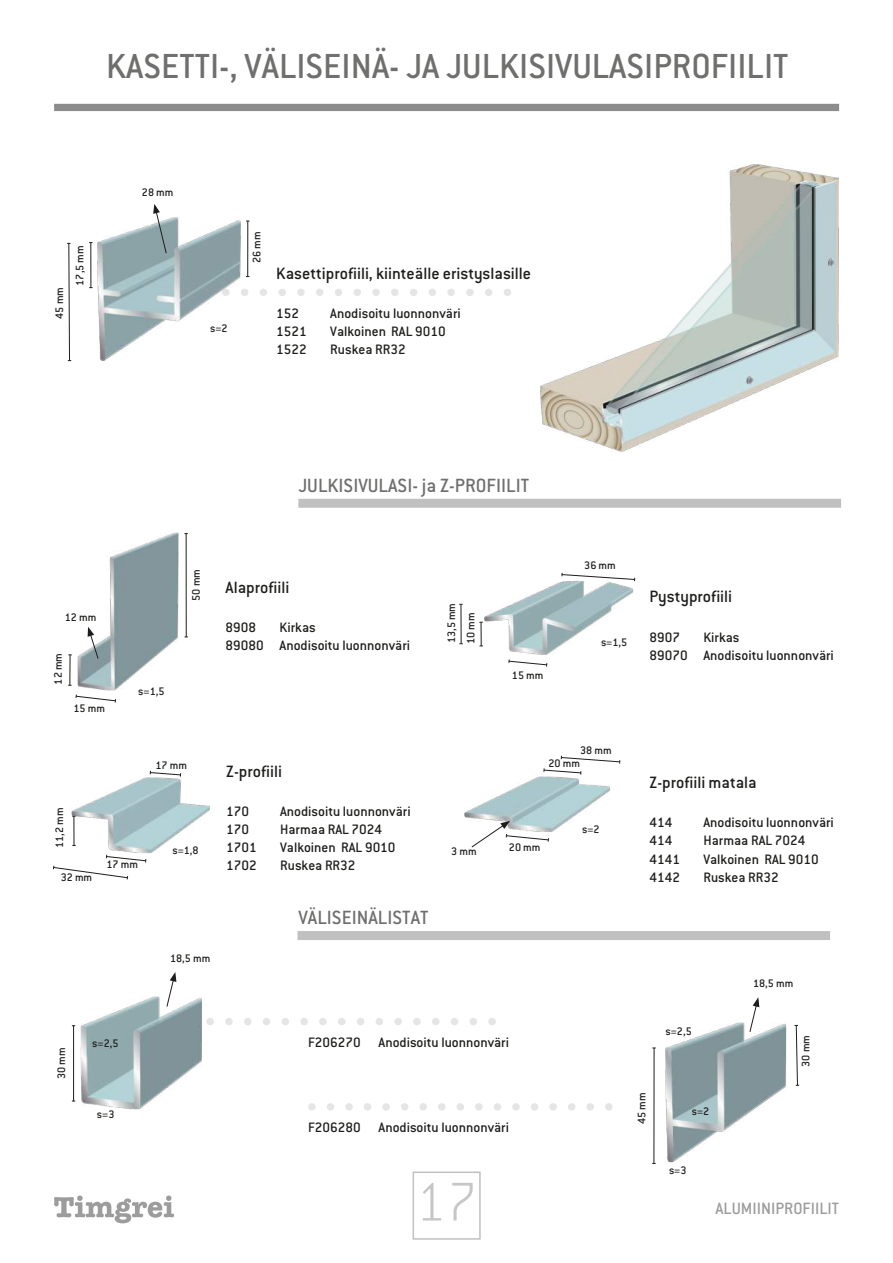
<style>
.page{position:relative;width:893px;height:1263px;background:#fff}
.page>*{position:absolute;margin:0;border:0;box-sizing:border-box;transform-origin:0 0}
.t1{font:200 60px "Conduit ITC";color:#c6c6c6}
.t2{font:500 38.25px "Conduit ITC";color:#6f6f6e}
.t3{font:500 21px "Conduit ITC";color:#6f6f6e}
.t4{font:500 18px "Conduit ITC";color:#1d1d1b}
.t5{font:500 18px "Conduit ITC";color:#9d9c9c}
.t6{font:500 15px/18px "Conduit ITC";color:#1d1d1b}
.t7{font:500 12px/19.5px "Conduit ITC";color:#1d1d1b}
</style>
<div class="page">
<div style="left:54px;top:104px;width:785px;height:7px;background:#8d8c8c"></div>
<svg style="left:54px;top:1195px;width:120px;height:28px"></svg>
<div style="left:413px;top:1171px;width:68px;height:69px;border:2px solid #c1c0c0"></div>
<svg style="left:241px;top:289px;width:270px;height:7px"></svg>
<svg style="left:206px;top:1018px;width:290px;height:7px"></svg>
<svg style="left:308px;top:1103px;width:305px;height:8px"></svg>
<img style="left:81px;top:996px;width:121px;height:113px">
<img style="left:665px;top:1022px;width:121px;height:140px">
<img style="left:78px;top:532px;width:101px;height:158px">
<img style="left:484px;top:582px;width:149px;height:73px">
<img style="left:98px;top:217px;width:142px;height:143px">
<svg style="left:153px;top:204px;width:14px;height:50px"></svg>
<svg style="left:89px;top:242px;width:4px;height:46px"></svg>
<svg style="left:246px;top:220px;width:4px;height:57px"></svg>
<svg style="left:67px;top:243px;width:5px;height:118px"></svg>
<img style="left:541px;top:164px;width:297px;height:287px">
<img style="left:72px;top:777px;width:138px;height:76px">
<img style="left:464px;top:776px;width:146px;height:56px">
<div style="left:297px;top:931px;width:533px;height:9px;background:#c1c0c0"></div>
<svg style="left:166px;top:972px;width:10px;height:35px"></svg>
<svg style="left:71px;top:1025px;width:5px;height:77px"></svg>
<svg style="left:749px;top:997px;width:10px;height:35px"></svg>
<svg style="left:794px;top:1025px;width:6px;height:61px"></svg>
<svg style="left:652px;top:1047px;width:4px;height:117px"></svg>
<svg style="left:298px;top:498px;width:543px;height:10px;background:#c7c6c6"></svg>
<svg style="left:88px;top:627px;width:11px;height:32px"></svg>
<svg style="left:184px;top:533px;width:4px;height:105px"></svg>
<svg style="left:75px;top:694px;width:41px;height:9px"></svg>
<svg style="left:508px;top:659px;width:40px;height:8px"></svg>
<svg style="left:68px;top:654px;width:4px;height:32px"></svg>
<svg style="left:561px;top:572px;width:74px;height:10px"></svg>
<svg style="left:479px;top:621px;width:4px;height:26px"></svg>
<svg style="left:459px;top:603px;width:4px;height:41px"></svg>
<svg style="left:53px;top:854px;width:94px;height:26px"></svg>
<svg style="left:149px;top:770px;width:32px;height:7px"></svg>
<svg style="left:71px;top:815px;width:5px;height:31px"></svg>
<svg style="left:471px;top:821px;width:78px;height:27px"></svg>
<svg style="left:543px;top:755px;width:78px;height:20px"></svg>
<h2 class="t2" style="left:106px;top:49px;width:684px">KASETTI-, VÄLISEINÄ- JA JULKISIVULASIPROFIILIT</h2>
<p class="t7" style="left:50px;top:319px;width:33px;rotate:-90deg">45 mm</p>
<p class="t7" style="left:71px;top:286px;width:42px;rotate:-90deg">17,5 mm</p>
<p class="t7" style="left:142px;top:183px;width:33px">28 mm</p>
<p class="t7" style="left:210px;top:319px;width:19px">s=2</p>
<p class="t7" style="left:248px;top:263px;width:33px;rotate:-90deg">26 mm</p>
<p class="t4" style="left:276px;top:265px;width:256px">Kasettiprofiili, kiinteälle eristyslasille</p>
<p class="t6" style="left:276px;top:306px;width:24px">152</p>
<p class="t6" style="left:330px;top:306px;width:132px">Anodisoitu luonnonväri</p>
<p class="t6" style="left:276px;top:324px;width:32px">1521</p>
<p class="t6" style="left:330px;top:324px;width:117px">Valkoinen RAL 9010</p>
<p class="t6" style="left:276px;top:342px;width:32px">1522</p>
<p class="t6" style="left:330px;top:342px;width:77px">Ruskea RR32</p>
<h3 class="t3" style="left:298px;top:476px;width:232px">JULKISIVULASI- ja Z-PROFIILIT</h3>
<p class="t7" style="left:65px;top:608px;width:33px">12 mm</p>
<p class="t7" style="left:49px;top:684px;width:33px;rotate:-90deg">12 mm</p>
<p class="t7" style="left:73px;top:699px;width:33px">15 mm</p>
<p class="t7" style="left:50px;top:848px;width:42px;rotate:-90deg">11,2 mm</p>
<p class="t7" style="left:187px;top:601px;width:33px;rotate:-90deg">50 mm</p>
<p class="t7" style="left:138px;top:682px;width:28px">s=1,5</p>
<p class="t7" style="left:155px;top:756px;width:33px">17 mm</p>
<p class="t7" style="left:172px;top:841px;width:28px">s=1,8</p>
<p class="t7" style="left:61px;top:868px;width:33px">32 mm</p>
<p class="t7" style="left:106px;top:855px;width:33px">17 mm</p>
<p class="t7" style="left:52px;top:1079px;width:33px;rotate:-90deg">30 mm</p>
<p class="t7" style="left:92px;top:1034px;width:28px">s=2,5</p>
<p class="t7" style="left:97px;top:1105px;width:19px">s=3</p>
<p class="t7" style="left:170px;top:949px;width:42px">18,5 mm</p>
<p class="t4" style="left:226px;top:579px;width:65px">Alaprofiili</p>
<p class="t6" style="left:226px;top:619px;width:32px">8908</p>
<p class="t6" style="left:226px;top:619px;width:186px;text-indent:54px">Kirkas<br>89080 Anodisoitu luonnonväri</p>
<p class="t7" style="left:442px;top:644px;width:43px;rotate:-90deg">13,5 mm<br>10 mm</p>
<p class="t7" style="left:512px;top:666px;width:33px">15 mm</p>
<p class="t7" style="left:584px;top:556px;width:33px">36 mm</p>
<p class="t7" style="left:601px;top:633px;width:28px">s=1,5</p>
<p class="t4" style="left:649px;top:589px;width:84px">Pystyprofiili</p>
<p class="t6" style="left:649px;top:629px;width:32px">8907</p>
<p class="t6" style="left:649px;top:629px;width:186px;text-indent:54px">Kirkas<br>89070 Anodisoitu luonnonväri</p>
<p class="t4" style="left:226px;top:763px;width:57px">Z-profiili</p>
<p class="t6" style="left:226px;top:804px;width:24px">170</p>
<p class="t6" style="left:280px;top:804px;width:132px">Anodisoitu luonnonväri</p>
<p class="t6" style="left:226px;top:822px;width:24px">170</p>
<p class="t6" style="left:280px;top:822px;width:104px">Harmaa RAL 7024</p>
<p class="t6" style="left:226px;top:840px;width:32px">1701</p>
<p class="t6" style="left:280px;top:840px;width:117px">Valkoinen RAL 9010</p>
<p class="t6" style="left:226px;top:858px;width:32px">1702</p>
<p class="t6" style="left:280px;top:858px;width:77px">Ruskea RR32</p>
<h3 class="t3" style="left:298px;top:908px;width:132px">VÄLISEINÄLISTAT</h3>
<p class="t7" style="left:451px;top:842px;width:27px">3mm</p>
<p class="t7" style="left:580px;top:741px;width:33px">38 mm</p>
<p class="t7" style="left:548px;top:754px;width:33px">20 mm</p>
<p class="t7" style="left:509px;top:838px;width:33px">20 mm</p>
<p class="t7" style="left:582px;top:820px;width:19px">s=2</p>
<p class="t6" style="left:308px;top:1034px;width:202px">F206270 Anodisoitu luonnonväri</p>
<p class="t6" style="left:308px;top:1119px;width:202px">F206280 Anodisoitu luonnonväri</p>
<h1 class="t1" style="left:416px;top:1175px;width:63px">17</h1>
<p class="t4" style="left:649px;top:774px;width:109px">Z-profiili matala</p>
<p class="t6" style="left:649px;top:815px;width:24px">414</p>
<p class="t6" style="left:703px;top:815px;width:132px">Anodisoitu luonnonväri</p>
<p class="t6" style="left:649px;top:833px;width:24px">414</p>
<p class="t6" style="left:703px;top:833px;width:104px">Harmaa RAL 7024</p>
<p class="t6" style="left:649px;top:851px;width:32px">4141</p>
<p class="t6" style="left:703px;top:851px;width:117px">Valkoinen RAL 9010</p>
<p class="t6" style="left:649px;top:869px;width:32px">4142</p>
<p class="t6" style="left:703px;top:869px;width:77px">Ruskea RR32</p>
<p class="t7" style="left:632px;top:1124px;width:33px;rotate:-90deg">45 mm</p>
<p class="t7" style="left:665px;top:1022px;width:28px">s=2,5</p>
<p class="t7" style="left:692px;top:1102px;width:19px">s=2</p>
<p class="t7" style="left:669px;top:1161px;width:19px">s=3</p>
<p class="t7" style="left:753px;top:974px;width:42px">18,5 mm</p>
<p class="t7" style="left:797px;top:1067px;width:33px;rotate:-90deg">30 mm</p>
<p class="t5" style="left:715px;top:1200px;width:125px">ALUMIINIPROFIILIT</p>
</div>
